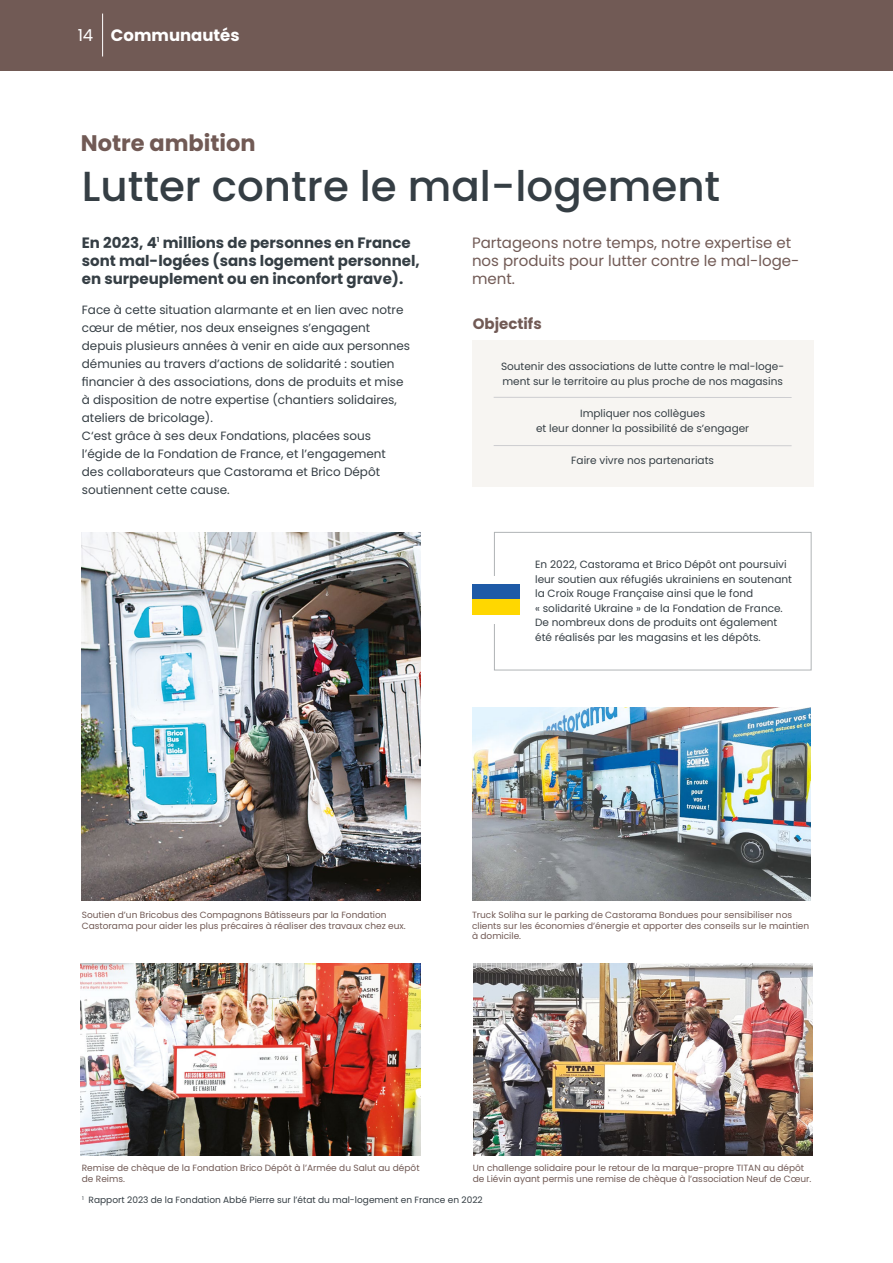
<style>
.page{position:relative;width:893px;height:1263px;background:#fff}
.page>*{position:absolute;margin:0;border:0;box-sizing:border-box;transform-origin:0 0}
.t1{font:500 42px "Poppins";color:#353e44}
.t2{font:700 22.5px "Poppins";color:#715a55}
.t3{font:700 16.5px "Poppins";color:#fff}
.t4{font:700 15px/18px "Poppins";color:#353e44}
.t5{font:15px/18px "Poppins";color:#715a55}
.t6{font:700 15px "Poppins";color:#715a55}
.t7{font:12px/18px "Poppins";color:#353e44}
.t8{font:10.5px/14.7px "Poppins";color:#353e44}
.t9{font:9px/10.8px "Poppins";color:#715a55}
.t10{font:9px "Poppins";color:#353e44}
.s1{font-weight:400}
</style>
<div class="page">
<img style="left:474px;top:964px;width:338px;height:191px">
<img style="left:82px;top:532px;width:338px;height:368px">
<img style="left:472px;top:708px;width:339px;height:192px">
<img style="left:81px;top:964px;width:339px;height:191px">
<div style="left:0;top:0;width:893px;height:70px;background:#715a55"></div>
<div style="left:472px;top:340px;width:341px;height:146px;background:#f7f5f2"></div>
<hr style="left:494px;top:397px;width:298px;height:1px;background:#cdcdd0">
<hr style="left:494px;top:445px;width:298px;height:1px;background:#cdcdd0">
<div style="left:472px;top:584px;width:48px;height:15px;background:#1e5aa7"></div>
<div style="left:472px;top:599px;width:48px;height:16px;background:#ffd700"></div>
<hr style="left:102px;top:14px;width:1px;height:43px;background:#fff">
<p class="t3" style="left:78px;top:25px;width:163px"><span class="s1">14</span> Communautés</p>
<p class="t2" style="left:81px;top:130px;width:176px">Notre ambition</p>
<p class="t1" style="left:82px;top:162px;width:640px">Lutter contre le mal-logement</p>
<p class="t4" style="left:82px;top:233px;width:339px">En 2023, 4<sup>1</sup> millions de personnes en France sont mal-logées (sans logement personnel, en surpeuplement ou en inconfort grave).</p>
<p class="t7" style="left:82px;top:301px;width:330px">Face à cette situation alarmante et en lien avec notre cœur de métier, nos deux enseignes s’engagent depuis plusieurs années à venir en aide aux personnes démunies au travers d’actions de solidarité : soutien financier à des associations, dons de produits et mise à disposition de notre expertise (chantiers solidaires, ateliers de bricolage).<br>C‘est grâce à ses deux Fondations, placées sous l’égide de la Fondation de France, et l’engagement des collaborateurs que Castorama et Brico Dépôt soutiennent cette cause.</p>
<p class="t5" style="left:472px;top:233px;width:329px">Partageons notre temps, notre expertise et nos produits pour lutter contre le mal-loge&shy;ment.</p>
<p class="t6" style="left:473px;top:315px;width:70px">Objectifs</p>
<p class="t8" style="left:501px;top:359px;width:285px">Soutenir des associations de lutte contre le mal-loge&shy;ment sur le territoire au plus proche de nos magasins</p>
<p class="t8" style="left:536px;top:406px;width:215px;text-align:center">Impliquer nos collègues<br>et leur donner la possibilité de s’engager</p>
<p class="t8" style="left:571px;top:453px;width:144px">Faire vivre nos partenariats</p>
<p class="t8" style="left:535px;top:557px;width:258px">En 2022, Castorama et Brico Dépôt ont poursuivi leur soutien aux réfugiés ukrainiens en soutenant la Croix Rouge Française ainsi que le fond<br>« solidarité Ukraine » de la Fondation de France.<br>De nombreux dons de produits ont également été réalisés par les magasins et les dépôts.</p>
<p class="t9" style="left:82px;top:909px;width:325px">Soutien d’un Bricobus des Compagnons Bâtisseurs par la Fondation<br>Castorama pour aider les plus précaires à réaliser des travaux chez eux.</p>
<p class="t9" style="left:472px;top:909px;width:339px">Truck Soliha sur le parking de Castorama Bondues pour sensibiliser nos clients sur les économies d’énergie et apporter des conseils sur le maintien à domicile.</p>
<p class="t9" style="left:82px;top:1163px;width:339px">Remise de chèque de la Fondation Brico Dépôt à l’Armée du Salut au dépôt de Reims.</p>
<p class="t9" style="left:473px;top:1163px;width:340px">Un challenge solidaire pour le retour de la marque-propre TITAN au dépôt de Liévin ayant permis une remise de chèque à l’association Neuf de Cœur.</p>
<p class="t10" style="left:82px;top:1194px;width:402px"><sup>1</sup> Rapport 2023 de la Fondation Abbé Pierre sur l’état du mal-logement en France en 2022</p>
</div>
